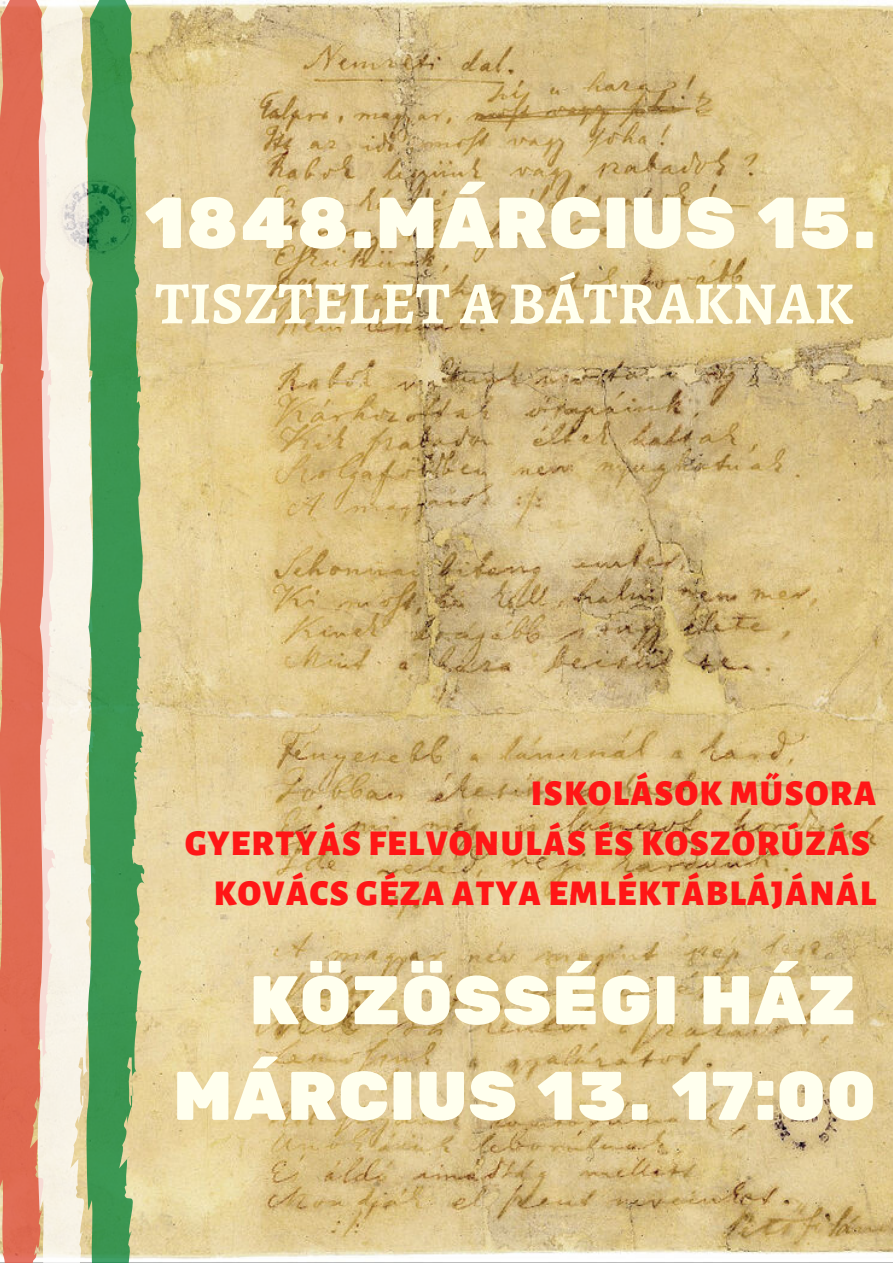
<style>
.page{position:relative;width:893px;height:1263px;background:#fff}
.page>*{position:absolute;margin:0;border:0;box-sizing:border-box;transform-origin:0 0}
.t1{font:72px "Rubik One";color:#ffe}
.t2{font:68.7px/95.6px "Rubik One";color:#ffe;text-align:right}
.t3{font:700 60px "Alegreya";color:#ffe}
.t4{font:900 35.78px/49.9px "Alegreya Sans SC";letter-spacing:.04em;color:#ff1616;text-align:right}
</style>
<div class="page">
<img style="left:146px;top:0;width:747px;height:1263px">
<div style="left:0;top:0;width:36px;height:1263px;background:#e06c53"></div>
<svg style="left:36px;top:0;width:49px;height:1263px;fill:#f8f3e6"></svg>
<svg style="left:85px;top:0;width:61px;height:1263px;fill:#3b9552"></svg>
<h1 class="t1" style="left:145px;top:181px;width:734px">1848.MÁRCIUS 15.</h1>
<h3 class="t3" style="left:155px;top:262px;width:700px">TISZTELET A BÁTRAKNAK</h3>
<p class="t4" style="left:185px;top:770px;width:692px">ISKOLÁSOK MŰSORA<br>GYERTYÁS FELVONULÁS ÉS KOSZORÚZÁS<br>KOVÁCS GÉZA ATYA EMLÉKTÁBLÁJÁNÁL</p>
<h2 class="t2" style="left:173px;top:955px;width:705px">KÖZÖSSÉGI HÁZ<br>MÁRCIUS 13. 17:00</h2>
</div>
